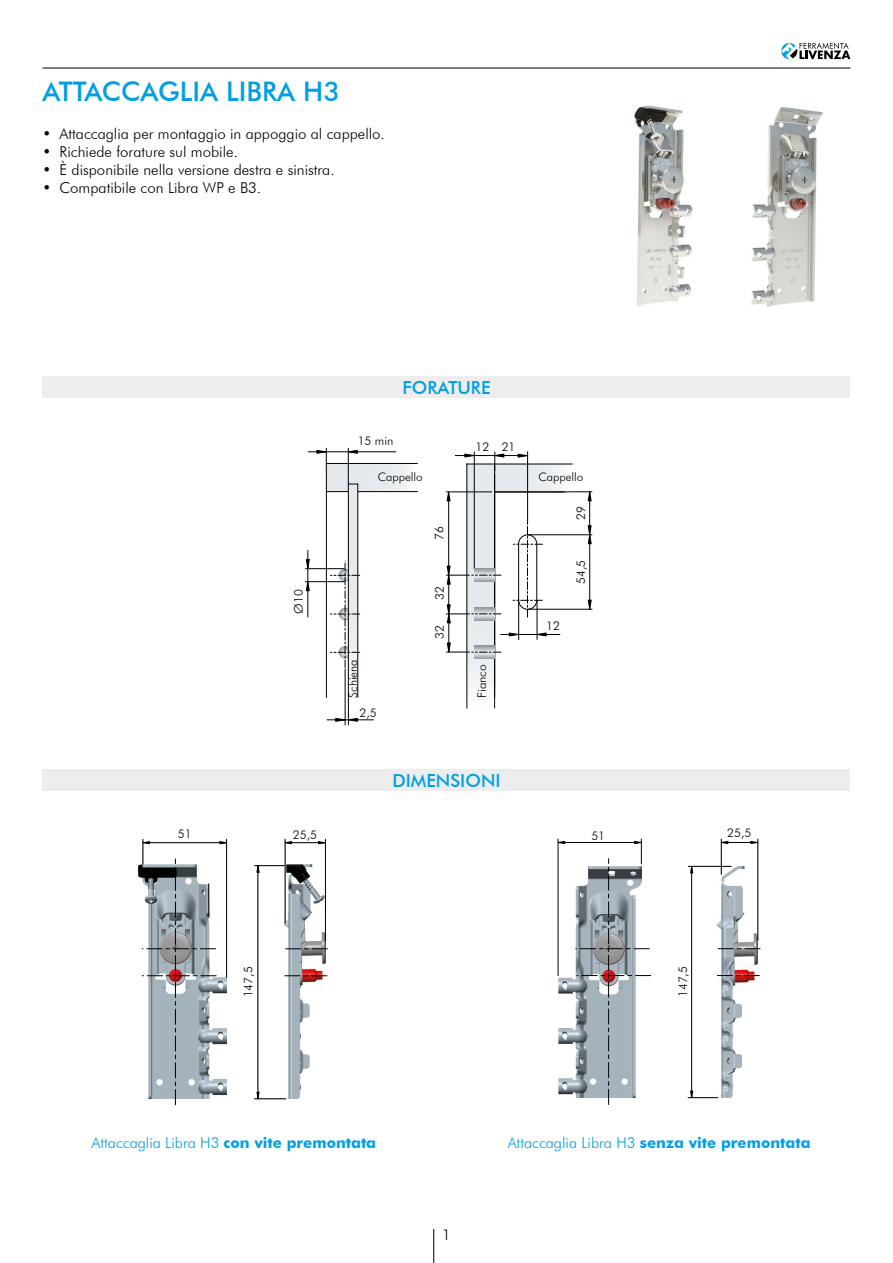
<style>
.page{position:relative;width:893px;height:1263px;background:#fff}
.page>*{position:absolute;margin:0;border:0;box-sizing:border-box;transform-origin:0 0}
.t1{font:500 27px "Futura BT";color:#009fe3}
.t2{font:500 18px "Futura BT";color:#009fe3}
.t3{font:300 15px "Futura BT";color:#000}
.t4{font:700 15px "Futura BT";color:#009fe3}
.t5{font:300 15px "Futura BT";color:#009fe3}
.t6{font:300 12px "Futura BT";color:#000}
.t7{font:300 11.7px "Futura BT";color:#000}
.s1{font-weight:700}
.s2{font-weight:300}
</style>
<div class="page">
<svg style="left:781px;top:43px;width:69px;height:16px"></svg>
<hr style="left:433px;top:1229px;width:1px;height:34px;background:#000">
<hr style="left:43px;top:68px;width:807px;height:1px;background:#000">
<div style="left:43px;top:769px;width:807px;height:21px;background:#ededed"></div>
<div style="left:43px;top:376px;width:807px;height:22px;background:#ededed"></div>
<img style="left:751px;top:107px;width:72px;height:200px">
<img style="left:634px;top:105px;width:59px;height:202px">
<img style="left:285px;top:865px;width:40px;height:234px">
<hr style="left:258px;top:866px;width:1px;height:233px;background:#000">
<svg style="left:255px;top:865px;width:29px;height:7px"></svg>
<hr style="left:254px;top:1098px;width:32px;height:1px;background:#000">
<svg style="left:141px;top:839px;width:87px;height:266px"></svg>
<svg style="left:285px;top:948px;width:42px;height:1px"></svg>
<svg style="left:284px;top:975px;width:43px;height:1px"></svg>
<hr style="left:285px;top:839px;width:1px;height:84px;background:#000">
<hr style="left:285px;top:842px;width:40px;height:1px;background:#000">
<svg style="left:284px;top:841px;width:8px;height:3px"></svg>
<hr style="left:325px;top:839px;width:1px;height:101px;background:#000">
<svg style="left:318px;top:841px;width:7px;height:3px"></svg>
<img style="left:558px;top:886px;width:18px;height:212px">
<img style="left:717px;top:866px;width:41px;height:232px">
<hr style="left:688px;top:866px;width:43px;height:1px;background:#000">
<hr style="left:691px;top:866px;width:1px;height:232px;background:#000">
<svg style="left:690px;top:865px;width:3px;height:8px"></svg>
<hr style="left:688px;top:1097px;width:30px;height:1px;background:#000">
<svg style="left:690px;top:1091px;width:3px;height:8px"></svg>
<hr style="left:558px;top:839px;width:1px;height:136px;background:#000">
<hr style="left:558px;top:842px;width:81px;height:1px;background:#000">
<svg style="left:557px;top:841px;width:8px;height:3px"></svg>
<svg style="left:576px;top:839px;width:75px;height:265px"></svg>
<svg style="left:718px;top:948px;width:42px;height:1px"></svg>
<svg style="left:716px;top:975px;width:43px;height:1px"></svg>
<hr style="left:721px;top:839px;width:1px;height:35px;background:#000">
<hr style="left:721px;top:842px;width:37px;height:1px;background:#000">
<svg style="left:720px;top:841px;width:8px;height:3px"></svg>
<hr style="left:758px;top:839px;width:1px;height:101px;background:#000">
<svg style="left:751px;top:841px;width:8px;height:3px"></svg>
<div style="left:327px;top:463px;width:90px;height:29px;background:linear-gradient(to right,#d6dde1,#f2f5f7)"></div>
<hr style="left:327px;top:491px;width:90px;height:1px;background:#000">
<hr style="left:327px;top:463px;width:90px;height:1px;background:#000">
<svg style="left:468px;top:492px;width:26px;height:196px;background:#e4e9ec"></svg>
<svg style="left:468px;top:465px;width:101px;height:27px;background:#dfe4e6"></svg>
<hr style="left:494px;top:464px;width:1px;height:244px;background:#080d06">
<hr style="left:467px;top:464px;width:1px;height:244px;background:#000">
<hr style="left:467px;top:464px;width:105px;height:1px;background:#000">
<svg style="left:349px;top:485px;width:9px;height:212px"></svg>
<hr style="left:348px;top:484px;width:1px;height:213px;background:#000">
<hr style="left:358px;top:484px;width:1px;height:213px;background:#000">
<hr style="left:326px;top:474px;width:1px;height:223px;background:#000">
<hr style="left:348px;top:448px;width:1px;height:36px;background:#000">
<hr style="left:348px;top:451px;width:48px;height:1px;background:#000">
<svg style="left:308px;top:448px;width:50px;height:25px"></svg>
<svg style="left:330px;top:561px;width:30px;height:107px"></svg>
<hr style="left:305px;top:581px;width:40px;height:1px;background:#000">
<hr style="left:305px;top:568px;width:39px;height:1px;background:#000">
<hr style="left:308px;top:582px;width:1px;height:35px;background:#000">
<svg style="left:306px;top:550px;width:4px;height:41px"></svg>
<hr style="left:345px;top:669px;width:1px;height:56px;background:#000">
<svg style="left:327px;top:698px;width:46px;height:27px"></svg>
<hr style="left:495px;top:492px;width:73px;height:1px;background:#000">
<svg style="left:513px;top:523px;width:30px;height:94px"></svg>
<hr style="left:494px;top:474px;width:1px;height:223px;background:#000">
<hr style="left:448px;top:577px;width:1px;height:37px;background:#000">
<hr style="left:449px;top:615px;width:1px;height:37px;background:#000">
<hr style="left:474px;top:452px;width:1px;height:117px;background:#000">
<hr style="left:495px;top:455px;width:30px;height:1px;background:#000">
<svg style="left:455px;top:452px;width:49px;height:19px"></svg>
<hr style="left:527px;top:452px;width:1px;height:71px;background:#000">
<svg style="left:518px;top:454px;width:9px;height:3px"></svg>
<hr style="left:527px;top:534px;width:65px;height:1px;background:#000">
<hr style="left:589px;top:492px;width:1px;height:41px;background:#000">
<svg style="left:569px;top:491px;width:23px;height:10px"></svg>
<hr style="left:446px;top:492px;width:46px;height:1px;background:#000">
<svg style="left:447px;top:491px;width:3px;height:10px"></svg>
<hr style="left:448px;top:498px;width:1px;height:77px;background:#000">
<hr style="left:528px;top:609px;width:64px;height:1px;background:#000">
<hr style="left:589px;top:535px;width:1px;height:72px;background:#000">
<svg style="left:588px;top:525px;width:3px;height:19px"></svg>
<svg style="left:588px;top:600px;width:3px;height:9px"></svg>
<hr style="left:537px;top:600px;width:1px;height:39px;background:#000">
<hr style="left:518px;top:600px;width:1px;height:40px;background:#000">
<svg style="left:501px;top:633px;width:59px;height:3px"></svg>
<svg style="left:446px;top:566px;width:55px;height:18px"></svg>
<svg style="left:446px;top:604px;width:55px;height:19px"></svg>
<svg style="left:474px;top:653px;width:20px;height:5px"></svg>
<svg style="left:446px;top:643px;width:55px;height:10px"></svg>
<h1 class="t1" style="left:43px;top:75px;width:299px">ATTACCAGLIA LIBRA H3</h1>
<p class="t3" style="left:43px;top:125px;width:344px">• Attaccaglia per montaggio in appoggio al cappello.</p>
<p class="t3" style="left:43px;top:143px;width:197px">• Richiede forature sul mobile.</p>
<p class="t3" style="left:43px;top:161px;width:294px">• È disponibile nella versione destra e sinistra.</p>
<p class="t3" style="left:43px;top:179px;width:220px">• Compatibile con Libra WP e B3.</p>
<p class="t6" style="left:291px;top:614px;width:26px;rotate:-90deg">Ø10</p>
<p class="t6" style="left:178px;top:826px;width:15px">51</p>
<p class="t6" style="left:293px;top:827px;width:26px">25,5</p>
<p class="t2" style="left:402px;top:376px;width:90px">FORATURE</p>
<p class="t6" style="left:358px;top:434px;width:37px">15 min</p>
<p class="t6" style="left:476px;top:439px;width:41px">12 21</p>
<p class="t7" style="left:378px;top:470px;width:46px">Cappello</p>
<p class="t6" style="left:432px;top:540px;width:15px;rotate:-90deg">76</p>
<p class="t7" style="left:346px;top:698px;width:40px;rotate:-90deg">Schiena</p>
<p class="t6" style="left:360px;top:705px;width:19px">2,5</p>
<p class="t6" style="left:432px;top:600px;width:15px;rotate:-90deg">32</p>
<p class="t6" style="left:432px;top:639px;width:15px;rotate:-90deg">32</p>
<p class="t6" style="left:475px;top:698px;width:35px;rotate:-90deg">Fianco</p>
<p class="t2" style="left:392px;top:769px;width:110px">DIMENSIONI</p>
<p class="t7" style="left:538px;top:470px;width:46px">Cappello</p>
<p class="t6" style="left:573px;top:520px;width:15px;rotate:-90deg">29</p>
<p class="t6" style="left:546px;top:618px;width:15px">12</p>
<p class="t6" style="left:574px;top:584px;width:26px;rotate:-90deg">54,5</p>
<p class="t6" style="left:591px;top:828px;width:15px">51</p>
<p class="t6" style="left:727px;top:825px;width:26px">25,5</p>
<p class="t6" style="left:241px;top:997px;width:33px;rotate:-90deg">147,5</p>
<p class="t6" style="left:675px;top:997px;width:33px;rotate:-90deg">147,5</p>
<p class="t5" style="left:92px;top:1134px;width:286px">Attaccaglia Libra H3 <span class="s1">con vite premontata</span></p>
<p class="t4" style="left:508px;top:1134px;width:304px"><span class="s2">Attaccaglia Libra H3</span> senza vite premontata</p>
<p class="t3" style="left:442px;top:1226px;width:10px">1</p>
</div>
